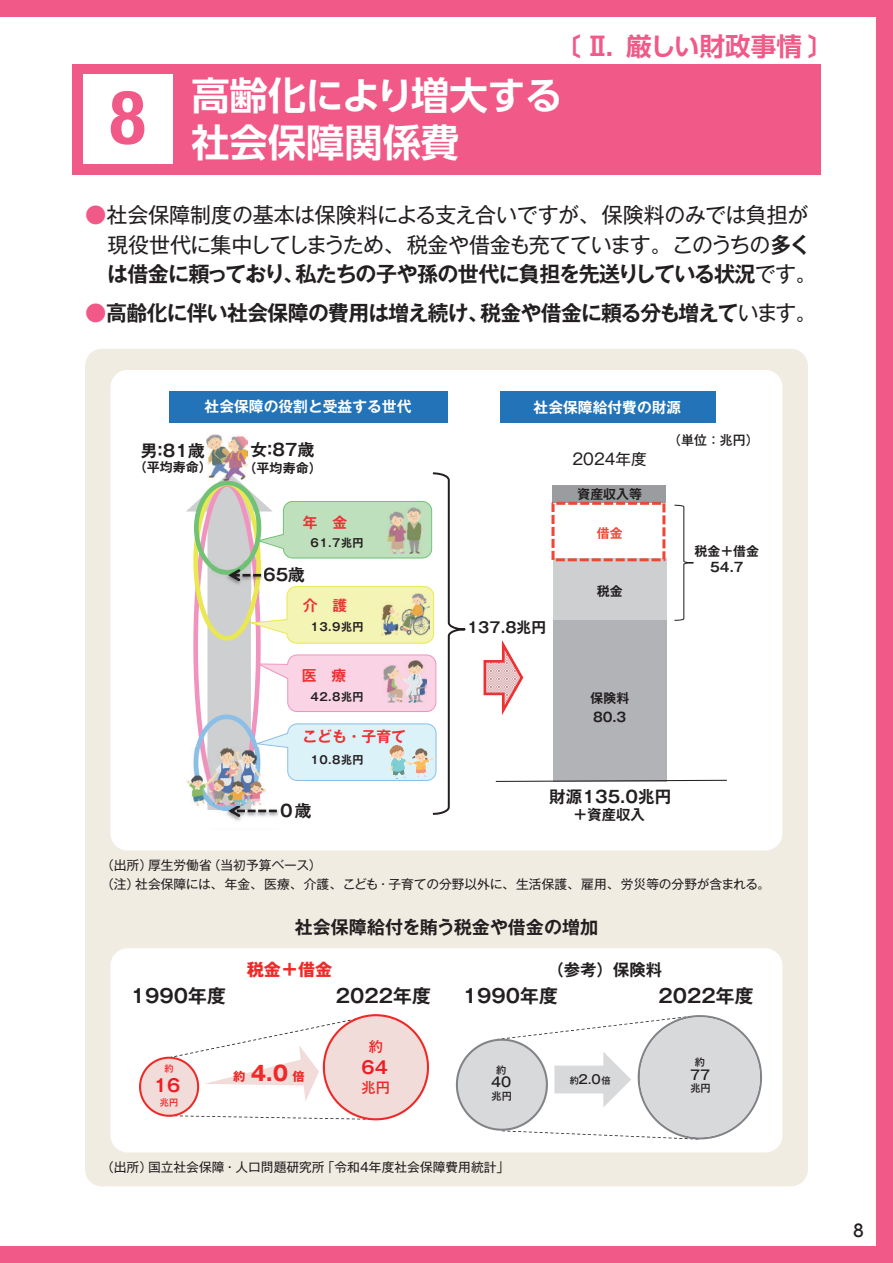
<style>
.page{position:relative;width:893px;height:1263px;background:#f05988}
.page>*{position:absolute;margin:0;border:0;box-sizing:border-box;transform-origin:0 0}
.t1{font:700 38.25px/46.8px "UD Shin Go Pro De";color:#fff}
.t2{font:700 25.5px "UD Shin Go Pro De";color:#f05988}
.t3{font:700 21.3px "Gothic MB101 Pr 6 N De";letter-spacing:-.04em;color:#231f20}
.t4{font:21.3px/29.7px "Gothic MB101 Pr 6 N";letter-spacing:-.02em;color:#231f20;text-align:right}
.t5{font:700 20.4px "Gothic MB101 Pro";color:#ee2a28}
.t6{font:700 18.9px "Gothic MB101 Pro De";color:#231f20}
.t7{font:700 18px "Gothic MB101 Pr 6 N De";color:#231f20}
.t8{font:700 17.4px "Gothic MB101 Pro De";color:#ee1d23}
.t9{font:700 17.1px "Gothic MB101 Pro";color:#ee2a28}
.t10{font:500 16.95px "Jun 34 Pro";color:#231f20}
.t11{font:700 16.65px "Gothic MB101 Pr 6 De";color:#231f20}
.t12{font:700 16.35px "Gothic MB101 Pro De";color:#231f20}
.t13{font:15.6px "Gothic MB101 Pro";color:#231f20}
.t14{font:700 14.7px "Gothic MB101 Pr 6 De";color:#fff}
.t15{font:700 14.7px "Gothic MB101 Pr 6 De";color:#ee3133}
.t16{font:700 14.7px "Gothic MB101 Pro De";color:#231f20}
.t17{font:700 14.4px "Gothic MB101 Pr 6 De";color:#231f20}
.t18{font:500 14.25px "Gothic MB101 Pro";color:#ee2a28}
.t19{font:500 13.35px "Gothic MB101 Pro";color:#231f20}
.t20{font:700 13.05px "Gothic MB101 Pr 6 De";color:#231f20}
.t21{font:700 12.9px/19.2px "Gothic MB101 Pr 6 De";color:#231f20}
.t22{font:500 12.9px "Gothic MB101 Pr 6";color:#231f20}
.t23{font:700 12.9px "Gothic MB101 Pr 6 De";color:#ef4733}
.t24{font:12.75px/19.2px "Gothic MB101 Pr 6 N";color:#231f20}
.t25{font:500 12.3px "Gothic MB101 Pro";color:#231f20}
.t26{font:700 11.1px "Gothic MB101 Pr 6 De";letter-spacing:.04em;color:#231f20}
.t27{font:500 10.2px "Gothic MB101 Pro";color:#231f20}
.t28{font:500 9.15px "Gothic MB101 Pro";color:#ee2a28}
.s1{color:#f05988}
.s2{font-family:"Gothic MB101 Pr 6 N De";font-weight:700}
.s3{font-family:"Gothic MB101 Pr 6 N";font-weight:400}
.s4{font-family:"Gothic MB101 Pr 6 N";font-weight:400;color:#f05988}
.s5{font-size:12.3px}
.s6{font-size:9.15px}
</style>
<div class="page">
<div style="left:0;top:17px;width:876px;height:1229px;background:#fff"></div>
<div style="left:85px;top:349px;width:723px;height:837px;background:#f1ece2;border-radius:17px"></div>
<div style="left:111px;top:370px;width:671px;height:480px;background:#fff;border-radius:17px"></div>
<img style="left:230px;top:817px;width:12px;height:4px">
<div style="left:554px;top:558px;width:113px;height:63px;background:#cecfd1"></div>
<div style="left:552px;top:485px;width:113px;height:17px;background:#9a9c9f"></div>
<div style="left:500px;top:391px;width:215px;height:32px;background:#2273b7"></div>
<svg style="left:483px;top:640px;width:40px;height:75px"></svg>
<div style="left:554px;top:620px;width:113px;height:161px;background:#b2b3b7"></div>
<svg style="left:496px;top:780px;width:231px;height:2px"></svg>
<svg style="left:551px;top:502px;width:114px;height:59px"></svg>
<svg style="left:674px;top:505px;width:20px;height:116px"></svg>
<div style="left:169px;top:391px;width:278px;height:31px;background:#2273b7"></div>
<img style="left:207px;top:434px;width:41px;height:38px">
<svg style="left:186px;top:472px;width:280px;height:345px"></svg>
<img style="left:381px;top:593px;width:49px;height:42px">
<div style="left:72px;top:64px;width:749px;height:110px;background:#f05988"></div>
<div style="left:83px;top:74px;width:89px;height:90px;background:#fff"></div>
<div style="left:110px;top:948px;width:672px;height:204px;background:#fff;border-radius:17px"></div>
<svg style="left:139px;top:1014px;width:290px;height:106px"></svg>
<svg style="left:456px;top:1015px;width:306px;height:125px"></svg>
<div style="left:640px;top:1017px;width:120px;height:120px;background:#d8d9db;border-radius:50%"></div>
<h1 class="t1" style="left:110px;top:71px;width:455px;text-indent:82px">高齢化により増大する<br><sup>8</sup> 社会保障関係費</h1>
<h2 class="t2" style="left:555px;top:26px;width:280px">〔 Ⅱ．厳しい財政事情〕</h2>
<h3 class="t4" style="left:85px;top:198px;width:727px"><span class="s1">●</span>社会保障制度の基本は保険料による支え合いですが、保険料のみでは負担が現役世代に集中してしまうため、税⾦や借⾦も充てています。このうちの<span class="s2">多く</span></h3>
<h3 class="t3" style="left:107px;top:257px;width:711px">は借⾦に頼っており、私たちの⼦や孫の世代に負担を先送りしている状況<span class="s3">です。</span></h3>
<h3 class="t3" style="left:85px;top:295px;width:733px"><span class="s4">●</span>高齢化に伴い社会保障の費⽤は増え続け、税⾦や借⾦に頼る分も増えて<span class="s3">います。</span></h3>
<p class="t14" style="left:205px;top:395px;width:208px">社会保障の役割と受益する世代</p>
<h3 class="t11" style="left:141px;top:437px;width:65px">男：81 歳</h3>
<p class="t20" style="left:134px;top:456px;width:80px">（平均寿命）</p>
<h3 class="t11" style="left:251px;top:436px;width:65px">女：87歳</h3>
<p class="t20" style="left:244px;top:457px;width:80px">（平均寿命）</p>
<p class="t15" style="left:303px;top:510px;width:46px">年　金</p>
<p class="t26" style="left:310px;top:534px;width:55px">61.7兆円</p>
<h3 class="t11" style="left:263px;top:561px;width:43px">65歳</h3>
<p class="t14" style="left:534px;top:395px;width:149px">社会保障給付費の財源</p>
<p class="t13" style="left:573px;top:446px;width:76px">2024年度</p>
<p class="t21" style="left:577px;top:484px;width:66px">資産収入等</p>
<p class="t23" style="left:597px;top:523px;width:27px">借金</p>
<p class="t22" style="left:668px;top:429px;width:92px">（単位：兆円）</p>
<p class="t21" style="left:694px;top:542px;width:66px;line-height:16.8px;text-align:center">税金＋借金<br>54.7</p>
<p class="t15" style="left:303px;top:593px;width:46px">介　護</p>
<p class="t26" style="left:310px;top:618px;width:55px">13.9兆円</p>
<p class="t16" style="left:467px;top:615px;width:81px">137.8兆円</p>
<p class="t15" style="left:302px;top:663px;width:46px">医　療</p>
<p class="t26" style="left:310px;top:687px;width:55px">42.8兆円</p>
<p class="t15" style="left:302px;top:724px;width:105px">こども・子育て</p>
<p class="t26" style="left:311px;top:751px;width:55px">10.8兆円</p>
<p class="t21" style="left:597px;top:581px;width:27px">税金</p>
<p class="t21" style="left:590px;top:687px;width:40px">保険料<br>80.3</p>
<h3 class="t11" style="left:278px;top:797px;width:35px">０歳</h3>
<h3 class="t11" style="left:549px;top:783px;width:124px">財源135.0兆円</h3>
<p class="t17" style="left:573px;top:802px;width:73px">＋資産収入</p>
<p class="t24" style="left:101px;top:855px;width:670px">（出所）厚生労働省（当初予算ベース）<br>（注）社会保障には、年⾦、医療、介護、こども・子育ての分野以外に、生活保護、雇用、労災等の分野が含まれる。</p>
<h3 class="t7" style="left:295px;top:913px;width:305px">社会保障給付を賄う税⾦や借⾦の増加</h3>
<h3 class="t9" style="left:247px;top:955px;width:87px">税金＋借金</h3>
<p class="t12" style="left:547px;top:956px;width:116px">（参考）保険料</p>
<h3 class="t6" style="left:131px;top:980px;width:97px">1990年度</h3>
<h3 class="t6" style="left:336px;top:980px;width:97px">2022年度</h3>
<h3 class="t6" style="left:463px;top:980px;width:97px">1990年度</h3>
<h3 class="t6" style="left:659px;top:980px;width:97px">2022年度</h3>
<p class="t18" style="left:369px;top:1034px;width:16px">約</p>
<h3 class="t8" style="left:362px;top:1052px;width:28px">64</h3>
<p class="t18" style="left:362px;top:1076px;width:30px">兆円</p>
<p class="t27" style="left:695px;top:1054px;width:12px">約</p>
<p class="t19" style="left:690px;top:1064px;width:22px">77</p>
<p class="t27" style="left:690px;top:1079px;width:22px">兆円</p>
<h3 class="t5" style="left:233px;top:1056px;width:73px"><span class="s5">約</span> 4.0 <span class="s5">倍</span></h3>
<p class="t28" style="left:164px;top:1061px;width:11px">約</p>
<h3 class="t8" style="left:154px;top:1071px;width:28px">16</h3>
<p class="t28" style="left:160px;top:1094px;width:20px">兆円</p>
<p class="t27" style="left:496px;top:1061px;width:12px">約</p>
<p class="t19" style="left:491px;top:1071px;width:22px">40</p>
<p class="t27" style="left:491px;top:1087px;width:22px">兆円</p>
<p class="t25" style="left:570px;top:1069px;width:42px"><span class="s6">約</span>2.0<span class="s6">倍</span></p>
<p class="t24" style="left:101px;top:1157px;width:410px">（出所）国⽴社会保障・人⼝問題研究所「令和４年度社会保障費用統計」</p>
<h3 class="t10" style="left:853px;top:1217px;width:12px">8</h3>
</div>
